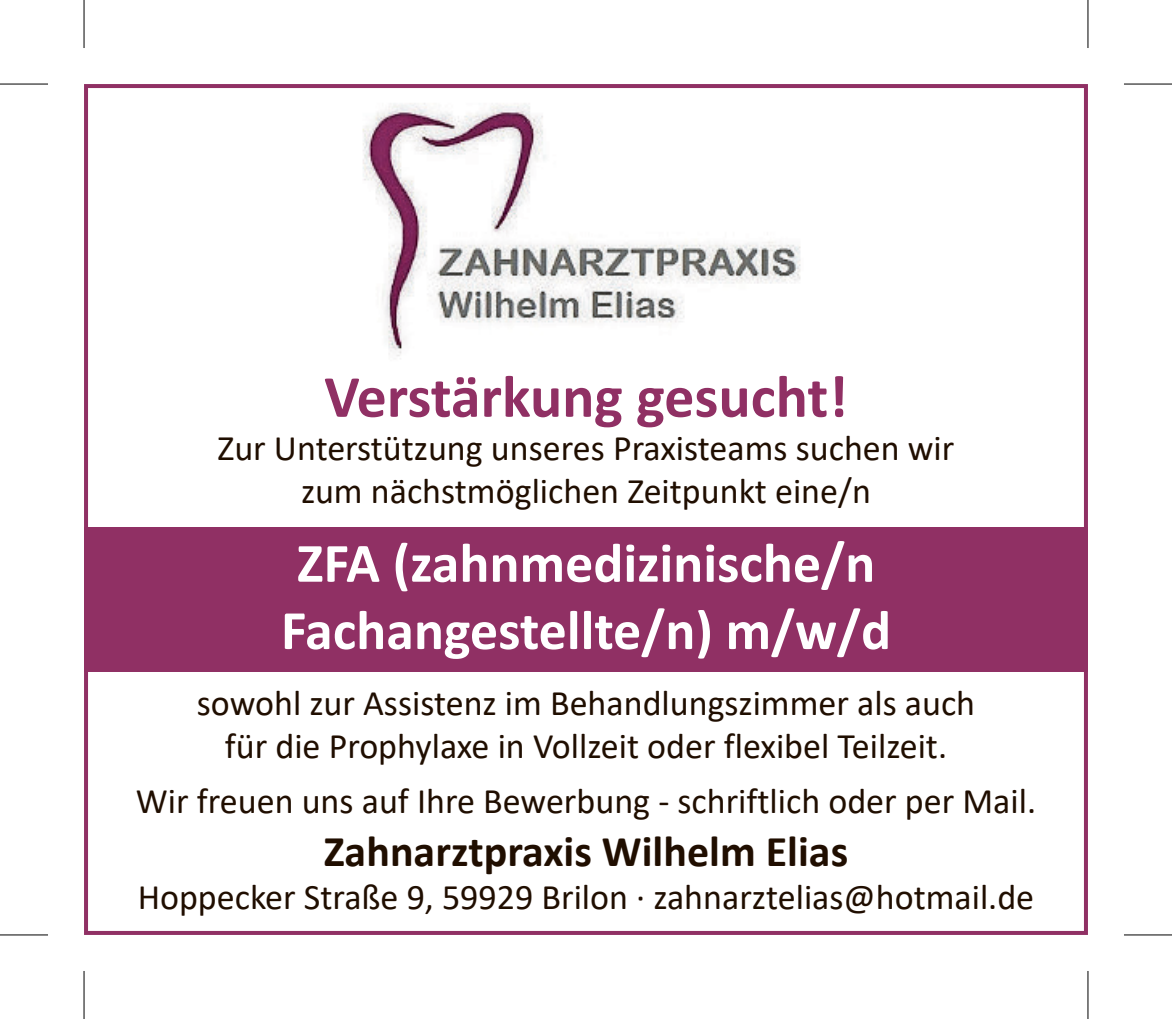
<style>
.page{position:relative;width:1172px;height:1019px;background:#fff}
.page>*{position:absolute;margin:0;border:0;box-sizing:border-box;transform-origin:0 0}
.t1{font:700 60px "Calibri";color:#903064}
.t2{font:700 56px/67.2px "Calibri";color:#fff}
.t3{font:700 44px "Calibri";color:#200e00}
.t4{font:36px/43.2px "Calibri";color:#200e00;text-align:center}
</style>
<div class="page">
<div style="left:84px;top:527px;width:1003px;height:144px;background:#903064"></div>
<img style="left:362px;top:103px;width:439px;height:253px">
<div style="left:84px;top:84px;width:1003px;height:850px;border:4px solid #903064"></div>
<hr style="left:0;top:934px;width:48px;height:1px;background:#000">
<hr style="left:83px;top:970px;width:2px;height:48px;background:#000">
<hr style="left:0;top:83px;width:48px;height:2px;background:#000">
<hr style="left:83px;top:0;width:2px;height:48px;background:#000">
<hr style="left:1123px;top:83px;width:48px;height:2px;background:#000">
<hr style="left:1087px;top:0;width:1px;height:48px;background:#000">
<hr style="left:1123px;top:934px;width:48px;height:1px;background:#000">
<hr style="left:1087px;top:970px;width:1px;height:48px;background:#000">
<h1 class="t1" style="left:324px;top:354px;width:525px">Verstärkung gesucht!</h1>
<p class="t4" style="left:217px;top:425px;width:738px">Zur Unterstützung unseres Praxisteams suchen wir zum nächstmöglichen Zeitpunkt eine/n</p>
<h2 class="t2" style="left:281px;top:528px;width:611px">ZFA (zahnmedizinische/n<br>Fachangestellte/n) m/w/d</h2>
<p class="t4" style="left:197px;top:680px;width:780px">sowohl zur Assistenz im Behandlungszimmer als auch für die Prophylaxe in Vollzeit oder flexibel Teilzeit.</p>
<p class="t4" style="left:136px;top:778px;width:901px">Wir freuen uns auf Ihre Bewerbung - schriftlich oder per Mail.</p>
<p class="t3" style="left:324px;top:819px;width:526px">Zahnarztpraxis Wilhelm Elias</p>
<p class="t4" style="left:138px;top:874px;width:898px">Hoppecker Straße 9, 59929 Brilon · zahnarztelias@hotmail.de</p>
</div>
